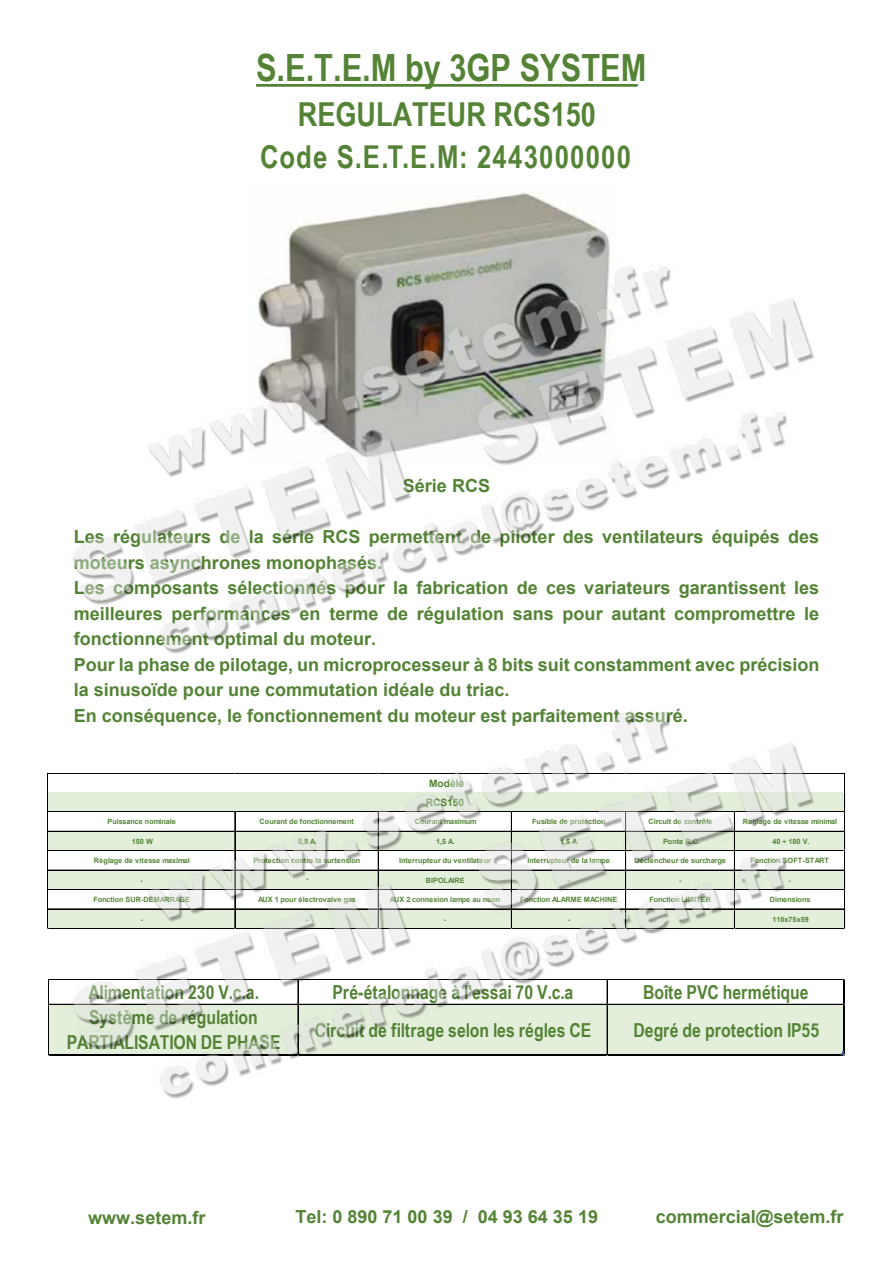
<style>
.page{position:relative;width:893px;height:1263px;background:#fff}
.page>*{position:absolute;margin:0;border:0;box-sizing:border-box;transform-origin:0 0}
.t1{font:700 37.5px "Arial Narrow";color:#548335}
.t2{font:700 33px "Arial Narrow";color:#548335}
.t3{font:700 31.5px "Arial Narrow";letter-spacing:.04em;color:#548335}
.t4{font:700 19.2px/24.9px "Arial Narrow";color:#548335;text-align:center}
.t5{font:700 18px/25.5px "Arial";color:#548335}
.t6{font:700 10.2px/19.4px "Arial";color:#548335;text-align:center}
.t7{font:700 7.35px "Arial";letter-spacing:-.01em;color:#548335}
.t8{font:700 7.35px "Arial";letter-spacing:-.01em;color:#548335;scale:.86 1}
</style>
<div class="page">
<img style="left:148px;top:84px;width:666px;height:362px">
<img style="left:47px;top:446px;width:799px;height:653px">
<h1 class="t1" style="left:256px;top:40px;width:392px">S.E.T.E.M by 3GP SYSTEM</h1>
<h2 class="t2" style="left:298px;top:89px;width:300px">REGULATEUR RCS150</h2>
<h3 class="t3" style="left:260px;top:133px;width:372px">Code S.E.T.E.M: 2443000000</h3>
<p class="t5" style="left:403px;top:473px;width:89px">Série RCS</p>
<p class="t5" style="left:74px;top:524px;width:747px">Les régulateurs de la série RCS permettent de piloter des ventilateurs équipés des moteurs asynchrones monophasés.<br>Les composants sélectionnés pour la fabrication de ces variateurs garantissent les meilleures performances en terme de régulation sans pour autant compromettre le fonctionnement optimal du moteur.<br>Pour la phase de pilotage, un microprocesseur à 8 bits suit constamment avec précision la sinusoïde pour une commutation idéale du triac.<br>En conséquence, le fonctionnement du moteur est parfaitement assuré.</p>
<p class="t6" style="left:426px;top:773px;width:40px">Modèle<br>RCS150</p>
<p class="t7" style="left:108px;top:817px;width:70px">Puissance nominale</p>
<p class="t7" style="left:260px;top:817px;width:96px">Courant de fonctionnement</p>
<p class="t7" style="left:415px;top:817px;width:63px">Courant maximum</p>
<p class="t7" style="left:532px;top:817px;width:75px">Fusible de protection</p>
<p class="t7" style="left:648px;top:817px;width:65px">Circuit de contrôle</p>
<p class="t7" style="left:743px;top:817px;width:96px">Réglage de vitesse minimal</p>
<p class="t7" style="left:132px;top:836px;width:23px">150 W</p>
<p class="t7" style="left:298px;top:836px;width:20px">0,8 A.</p>
<p class="t7" style="left:436px;top:836px;width:20px">1,5 A.</p>
<p class="t7" style="left:560px;top:836px;width:20px">1,5 A.</p>
<p class="t7" style="left:663px;top:836px;width:38px">Ponte R.C.</p>
<p class="t7" style="left:772px;top:836px;width:39px">40 ÷ 180 V.</p>
<p class="t7" style="left:94px;top:855px;width:97px">Réglage de vitesse maximal</p>
<p class="t7" style="left:253px;top:855px;width:109px">Protection contre la surtension</p>
<p class="t7" style="left:399px;top:855px;width:93px">Interrupteur du ventilateur</p>
<p class="t7" style="left:527px;top:855px;width:84px">Interrupteur de la lampe</p>
<p class="t7" style="left:634px;top:855px;width:93px">Déclencheur de surcharge</p>
<p class="t7" style="left:750px;top:855px;width:80px">Fonction SOFT-START</p>
<p class="t7" style="left:141px;top:875px;width:4px">-</p>
<p class="t7" style="left:306px;top:873px;width:4px">-</p>
<p class="t7" style="left:426px;top:875px;width:40px">BIPOLAIRE</p>
<p class="t7" style="left:568px;top:875px;width:4px">-</p>
<p class="t7" style="left:679px;top:875px;width:4px">-</p>
<p class="t8" style="left:789px;top:875px;width:4px">-</p>
<p class="t7" style="left:93px;top:894px;width:98px">Fonction SUR-DEMARRAGE</p>
<p class="t7" style="left:258px;top:894px;width:99px">AUX 1 pour électrovalve gas</p>
<p class="t7" style="left:390px;top:894px;width:112px">AUX 2 connexion lampe au neon</p>
<p class="t7" style="left:520px;top:894px;width:99px">Fonction ALARME MACHINE</p>
<p class="t7" style="left:649px;top:894px;width:63px">Fonction LIMITER</p>
<p class="t7" style="left:770px;top:894px;width:42px">Dimensions</p>
<p class="t7" style="left:141px;top:914px;width:4px">-</p>
<p class="t7" style="left:306px;top:914px;width:4px">-</p>
<p class="t7" style="left:444px;top:914px;width:4px">-</p>
<p class="t7" style="left:568px;top:914px;width:4px">-</p>
<p class="t7" style="left:679px;top:914px;width:4px">-</p>
<p class="t7" style="left:772px;top:914px;width:38px">110x75x59</p>
<p class="t4" style="left:88px;top:979px;width:172px">Alimentation 230 V.c.a.</p>
<p class="t4" style="left:332px;top:979px;width:242px">Pré-étalonnage à l'essai 70 V.c.a</p>
<p class="t4" style="left:643px;top:979px;width:167px">Boîte PVC hermétique</p>
<p class="t4" style="left:67px;top:1004px;width:215px">Système de régulation<br>PARTIALISATION DE PHASE</p>
<p class="t4" style="left:315px;top:1017px;width:278px">Circuit de filtrage selon les régles CE</p>
<p class="t4" style="left:634px;top:1017px;width:187px">Degré de protection IP55</p>
<p class="t5" style="left:88px;top:1204px;width:119px">www.setem.fr</p>
<p class="t5" style="left:295px;top:1204px;width:304px">Tel: 0 890 71 00 39 / 04 93 64 35 19</p>
<p class="t5" style="left:656px;top:1204px;width:189px">commercial@setem.fr</p>
</div>
